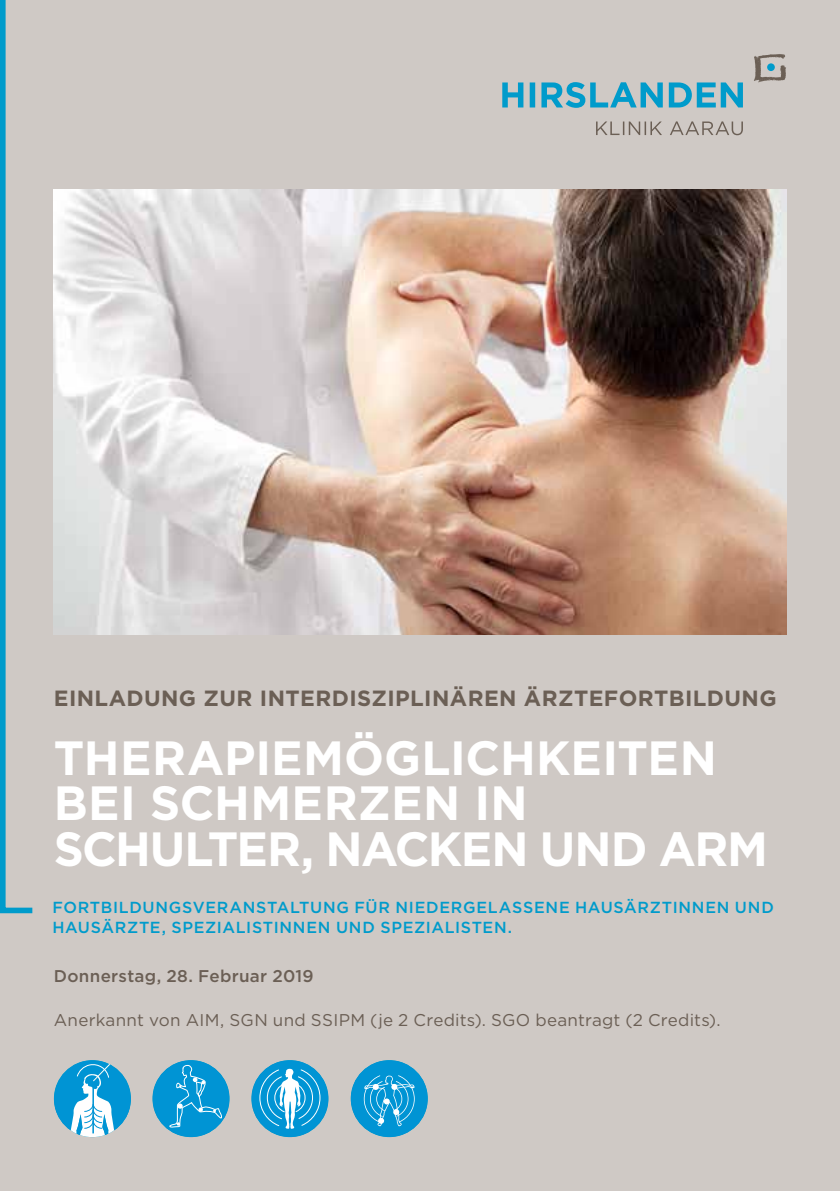
<style>
.page{position:relative;width:840px;height:1191px;background:#fff}
.page>*{position:absolute;margin:0;border:0;box-sizing:border-box;transform-origin:0 0}
.t1{font:700 48px/45.6px "Gotham";letter-spacing:-.005em;color:#fff}
.t2{font:700 22px "Gotham";letter-spacing:.02em;color:#6b5f55}
.t3{font:17px "Gotham";letter-spacing:.015em;color:#6b5f55}
.t4{font:500 17px "Gotham";letter-spacing:.015em;color:#6b5f55}
.t5{font:500 16px/20px "Gotham";letter-spacing:.045em;color:#009bcb}
</style>
<div class="page">
<div style="left:0;top:0;width:839px;height:1191px;background:#cfc9c5"></div>
<img style="left:54px;top:189px;width:731px;height:445px">
<svg style="left:0;top:0;width:33px;height:914px"></svg>
<svg style="left:54px;top:1060px;width:77px;height:77px"></svg>
<div style="left:152px;top:1060px;width:77px;height:77px;background:#0094d4;border-radius:50%"></div>
<svg style="left:167px;top:1064px;width:55px;height:63px"></svg>
<svg style="left:754px;top:54px;width:31px;height:29px"></svg>
<svg style="left:766px;top:63px;width:8px;height:8px"></svg>
<svg style="left:502px;top:82px;width:240px;height:26px"></svg>
<svg style="left:596px;top:121px;width:146px;height:14px"></svg>
<div style="left:251px;top:1060px;width:77px;height:77px;background:#0094d4;border-radius:50%"></div>
<svg style="left:259px;top:1068px;width:61px;height:60px"></svg>
<div style="left:350px;top:1060px;width:77px;height:77px;background:#0094d4;border-radius:50%"></div>
<svg style="left:363px;top:1075px;width:51px;height:51px"></svg>
<h2 class="t2" style="left:54px;top:683px;width:230px">EI NLADUNG ZUR INTE</h2>
<h2 class="t2" style="left:315px;top:683px;width:226px">RDISZIPLINÄREN ÄRZ</h2>
<h2 class="t2" style="left:573px;top:683px;width:204px">TEFORTBI LDUNG</h2>
<h1 class="t1" style="left:54px;top:734px;width:596px">THERAPIEMÖGLICHKEITEN<br>BEI SCHMERZEN IN<br>SCHULTE</h1>
<h1 class="t1" style="left:267px;top:825px;width:308px">R, NACKEN UND</h1>
<h1 class="t1" style="left:658px;top:825px;width:103px">ARM</h1>
<p class="t5" style="left:52px;top:897px;width:720px">FORTBILDUNGSVERANSTALTUNG FÜR NIEDERGELASSENE HAUSÄRZTINNEN UND<br>HAUSÄRZTE, SPEZIALISTINNEN UND SPEZIALISTEN.</p>
<p class="t4" style="left:54px;top:964px;width:261px">DONNERSTAG, 28. FEBRUAR 2019</p>
<p class="t3" style="left:54px;top:1008px;width:189px">Anerkannt von AIM, SGN</p>
<p class="t3" style="left:273px;top:1008px;width:232px">und SS IPM (je 2 Credits). SGO</p>
<p class="t3" style="left:535px;top:1008px;width:186px">beantragt (2 Credits).</p>
</div>
